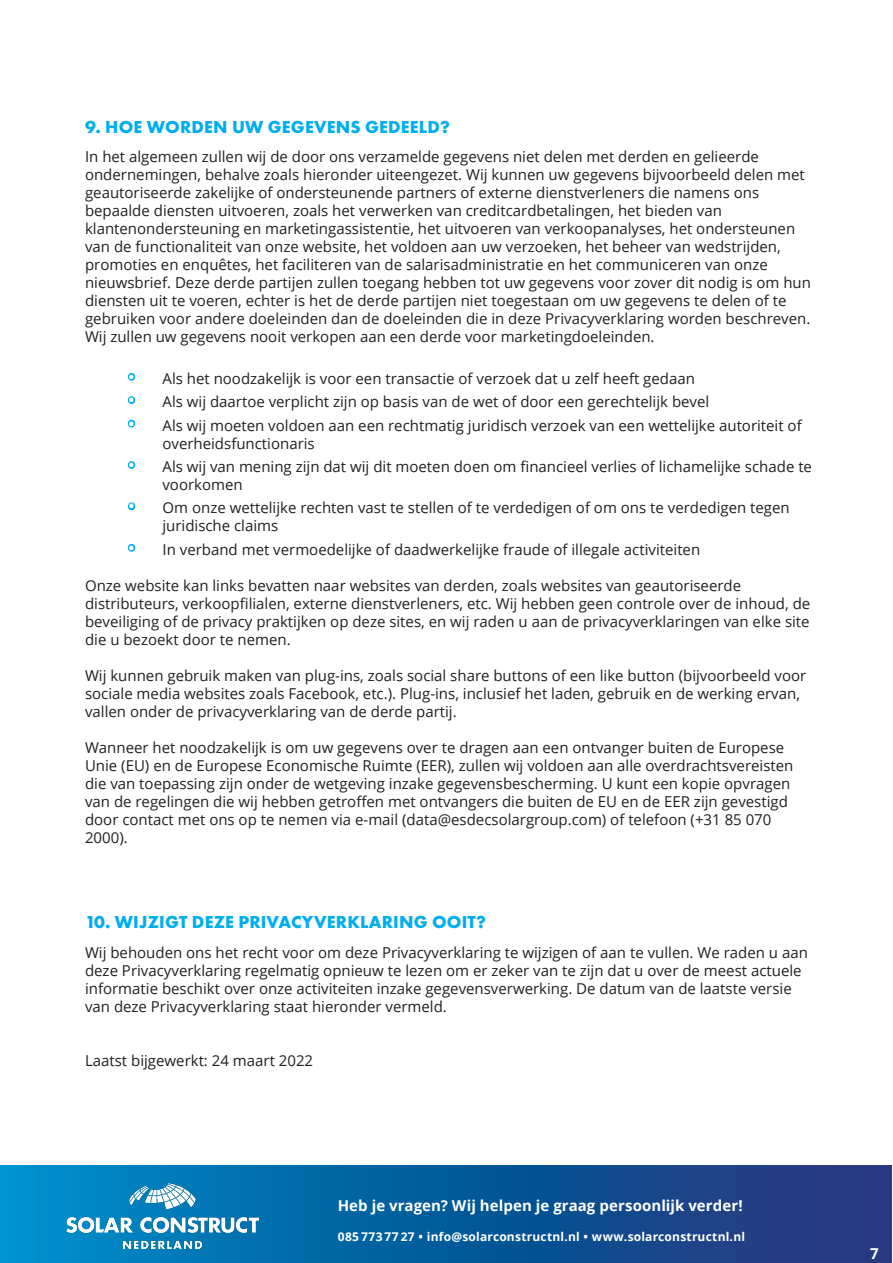
<style>
.page{position:relative;width:893px;height:1263px;background:#fff}
.page>*{position:absolute;margin:0;border:0;box-sizing:border-box;transform-origin:0 0}
.t1{font:700 18px "Futura PT";letter-spacing:.01em;color:#00aeef}
.t2{font:15px/18px "Open Sans";color:#231f20}
.t3{font:700 15px "Open Sans";letter-spacing:.005em;color:#fff}
.t4{font:700 12px "Open Sans";letter-spacing:.015em;color:#fff}
.s1{font-size:19.5px;color:#00aeef}
</style>
<div class="page">
<img style="left:0;top:1165px;width:892px;height:98px">
<img style="left:67px;top:1183px;width:191px;height:65px">
<p class="t1" style="left:85px;top:115px;width:366px">9. HOE WORDEN UW GEGEVENS GEDEELD?</p>
<p class="t2" style="left:85px;top:148px;width:675px">In het algemeen zullen wij de door ons verzamelde gegevens niet delen met derden en gelieerde</p>
<p class="t2" style="left:85px;top:166px;width:721px">ondernemingen, behalve zoals hieronder uiteengezet. Wij kunnen uw gegevens bijvoorbeeld delen met geautoriseerde zakelijke of ondersteunende partners of externe dienstverleners die namens ons</p>
<p class="t2" style="left:85px;top:202px;width:638px">bepaalde diensten uitvoeren, zoals het verwerken van creditcardbetalingen, het bieden van</p>
<p class="t2" style="left:85px;top:220px;width:727px">klantenondersteuning en marketingassistentie, het uitvoeren van verkoopanalyses, het ondersteunen van de functionaliteit van onze website, het voldoen aan uw verzoeken, het beheer van wedstrijden, promoties en enquêtes, het faciliteren van de salarisadministratie en het communiceren van onze nieuwsbrief. Deze derde partijen zullen toegang hebben tot uw gegevens voor zover dit nodig is om hun diensten uit te voeren, echter is het de derde partijen niet toegestaan om uw gegevens te delen of te gebruiken voor andere doeleinden dan de doeleinden die in deze Privacyverklaring worden beschreven.<br>Wij zullen uw gegevens nooit verkopen aan een derde voor marketingdoeleinden.</p>
<p class="t2" style="left:128px;top:369px;width:569px"><span class="s1">•</span> Als het noodzakelijk is voor een transactie of verzoek dat u zelf heeft gedaan</p>
<p class="t2" style="left:128px;top:392px;width:583px"><span class="s1">•</span> Als wij daartoe verplicht zijn op basis van de wet of door een gerechtelijk bevel</p>
<p class="t2" style="left:128px;top:416px;width:675px"><span class="s1">•</span> Als wij moeten voldoen aan een rechtmatig juridisch verzoek van een wettelijke autoriteit of</p>
<p class="t2" style="left:162px;top:434px;width:154px">overheidsfunctionaris</p>
<p class="t2" style="left:128px;top:457px;width:686px"><span class="s1">•</span> Als wij van mening zijn dat wij dit moeten doen om financieel verlies of lichamelijke schade te</p>
<p class="t2" style="left:162px;top:475px;width:82px">voorkomen</p>
<p class="t2" style="left:128px;top:499px;width:663px"><span class="s1">•</span> Om onze wettelijke rechten vast te stellen of te verdedigen of om ons te verdedigen tegen</p>
<p class="t2" style="left:162px;top:517px;width:117px">juridische claims</p>
<p class="t2" style="left:128px;top:540px;width:574px"><span class="s1">•</span> In verband met vermoedelijke of daadwerkelijke fraude of illegale activiteiten</p>
<p class="t2" style="left:85px;top:576px;width:658px">Onze website kan links bevatten naar websites van derden, zoals websites van geautoriseerde</p>
<p class="t2" style="left:85px;top:594px;width:727px;text-align:justify">distributeurs, verkoopfilialen, externe dienstverleners, etc. Wij hebben geen controle over de inhoud, de beveiliging of de privacy praktijken op deze sites, en wij raden u aan de privacyverklaringen van elke site die u bezoekt door te nemen.</p>
<p class="t2" style="left:85px;top:666px;width:723px">Wij kunnen gebruik maken van plug-ins, zoals social share buttons of een like button (bijvoorbeeld voor sociale media websites zoals Facebook, etc.). Plug-ins, inclusief het laden, gebruik en de werking ervan, vallen onder de privacyverklaring van de derde partij.</p>
<p class="t2" style="left:85px;top:738px;width:710px">Wanneer het noodzakelijk is om uw gegevens over te dragen aan een ontvanger buiten de Europese Unie (EU) en de Europese Economische Ruimte (EER), zullen wij voldoen aan alle overdrachtsvereisten die van toepassing zijn onder de wetgeving inzake gegevensbescherming. U kunt een kopie opvragen van de regelingen die wij hebben getroffen met ontvangers die buiten de EU en de EER zijn gevestigd door contact met ons op te nemen via e-mail (data@esdecsolargroup.com) of telefoon (+31 85 070<br>2000).</p>
<p class="t1" style="left:85px;top:911px;width:402px">10. WIJZIGT DEZE PRIVACYVERKLARING OOIT?</p>
<p class="t2" style="left:85px;top:943px;width:724px">Wij behouden ons het recht voor om deze Privacyverklaring te wijzigen of aan te vullen. We raden u aan deze Privacyverklaring regelmatig opnieuw te lezen om er zeker van te zijn dat u over de meest actuele informatie beschikt over onze activiteiten inzake gegevensverwerking. De datum van de laatste versie van deze Privacyverklaring staat hieronder vermeld.</p>
<p class="t2" style="left:85px;top:1051px;width:230px">Laatst bijgewerkt: 24 maart 2022</p>
<p class="t3" style="left:338px;top:1195px;width:407px">Heb je vragen? Wij helpen je graag persoonlijk verder!</p>
<p class="t4" style="left:338px;top:1228px;width:409px">085 773 77 27 • info@solarconstructnl.nl • www.solarconstructnl.nl</p>
<p class="t3" style="left:870px;top:1243px;width:10px">7</p>
</div>
